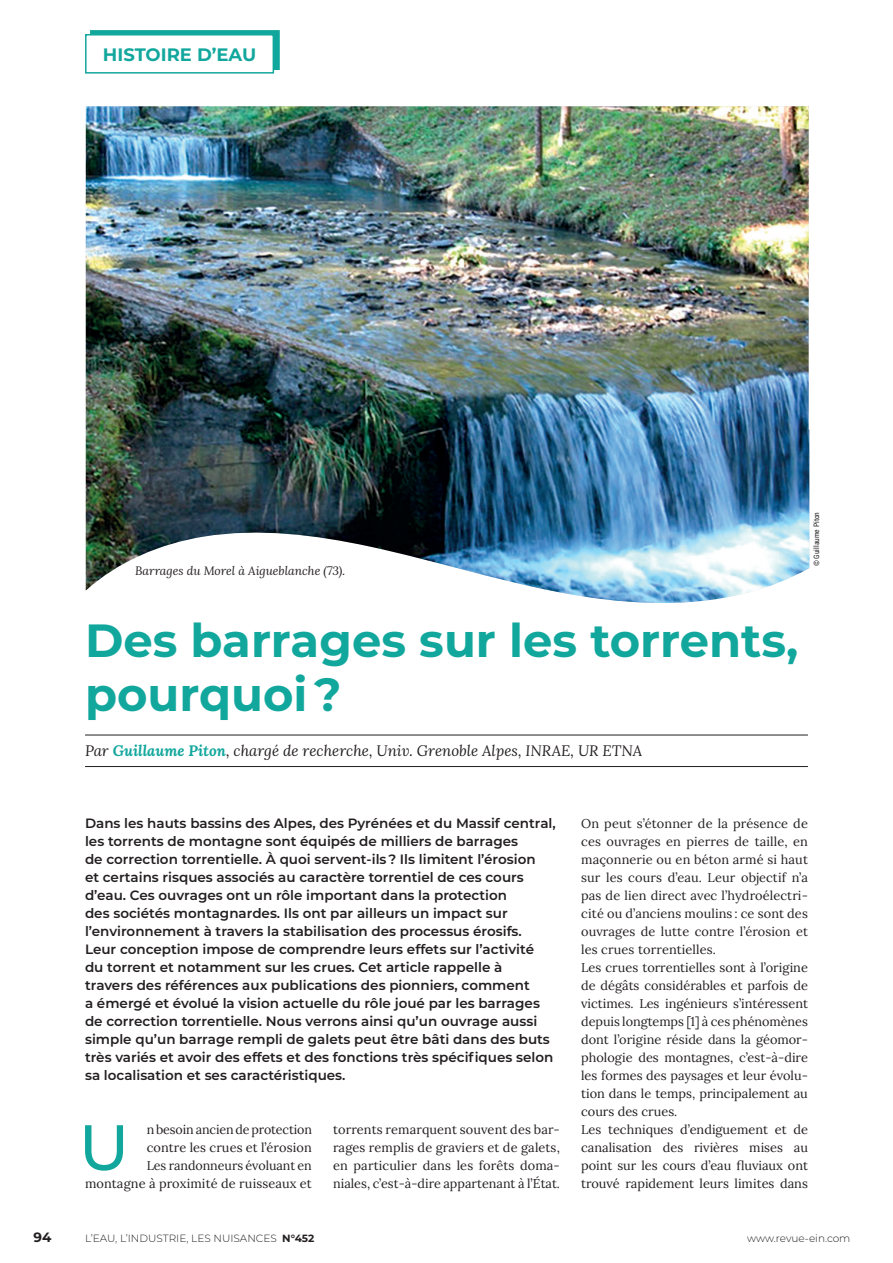
<style>
.page{position:relative;width:893px;height:1263px;background:#fff}
.page>*{position:absolute;margin:0;border:0;box-sizing:border-box;transform-origin:0 0}
.Lettrine_-_Histoire{font:500 64.2px "Montserrat";color:#12a79d}
.Titre_-_Histoire_d_e{font:700 46.5px/54px "Montserrat";color:#12a79d}
.t1{font:700 18px "Montserrat";color:#12a79d}
.Auteur_des_articles{font:italic 15px "Lora";color:#231f20}
.Chapo_-_Histoire_d_e{font:600 13.5px/18px "Montserrat";color:#231f20}
.t2{font:700 13.5px "Montserrat";color:#231f20}
.Texte_courant_-_Hist{font:12.75px/18px "Lora";color:#231f20;text-align:justify}
.Lettrine_-_Histoire-2{font:12.75px/18px "Lora";letter-spacing:-.01em;color:#231f20}
.Légende_photo{font:italic 12px "Lora";color:#231f20}
.t3{font:300 10.5px "Montserrat";color:#231f20}
.Copyright{font:7.5px "Roboto Condensed";color:#231f20}
.s1{font-weight:700;color:#12a79d}
.s2{font-weight:700}
</style>
<div class="page">
<div style="left:90px;top:30px;width:189px;height:40px;background:#12a79d"></div>
<div style="left:86px;top:35px;width:187px;height:38px;background:#fff"></div>
<div style="left:85px;top:34px;width:189px;height:40px;border:2px solid #12a79d"></div>
<img style="left:86px;top:106px;width:723px;height:497px">
<hr style="left:85px;top:766px;width:723px;height:1px;background:#231f20">
<hr style="left:85px;top:735px;width:723px;height:1px;background:#231f20">
<h3 class="t1" style="left:103px;top:42px;width:155px">HISTOIRE D’EAU</h3>
<p class="Légende_photo" style="left:135px;top:563px;width:211px">Barrages du Morel à Aigueblanche (73).</p>
<p class="Copyright" style="left:811px;top:566px;width:56px;rotate:-90deg">© Guillaume Piton</p>
<p class="Titre_-_Histoire_d_e" style="left:85px;top:611px;width:715px">Des barrages sur les torrents, pourquoi ?</p>
<p class="Auteur_des_articles" style="left:85px;top:741px;width:559px">Par <span class="s1">Guillaume Piton</span>, chargé de recherche, Univ. Grenoble Alpes, INRAE, UR ETNA</p>
<p class="Chapo_-_Histoire_d_e" style="left:85px;top:814px;width:472px">Dans les hauts bassins des Alpes, des Pyrénées et du Massif central, les torrents de montagne sont équipés de milliers de barrages<br>de correction torrentielle. À quoi servent-ils ? Ils limitent l’érosion<br>et certains risques associés au caractère torrentiel de ces cours d’eau. Ces ouvrages ont un rôle important dans la protection<br>des sociétés montagnardes. Ils ont par ailleurs un impact sur l’environnement à travers la stabilisation des processus érosifs.<br>Leur conception impose de comprendre leurs effets sur l’activité du torrent et notamment sur les crues. Cet article rappelle à<br>travers des références aux publications des pionniers, comment<br>a émergé et évolué la vision actuelle du rôle joué par les barrages de correction torrentielle. Nous verrons ainsi qu’un ouvrage aussi simple qu’un barrage rempli de galets peut être bâti dans des buts très variés et avoir des effets et des fonctions très spécifiques selon sa localisation et ses caractéristiques.</p>
<p class="Lettrine_-_Histoire" style="left:79px;top:1102px;width:52px">U</p>
<p class="Lettrine_-_Histoire-2" style="left:147px;top:1120px;width:167px">n besoin ancien de protection contre les crues et l’érosion</p>
<p class="Texte_courant_-_Hist" style="left:85px;top:1156px;width:228px;text-align:right">Les randonneurs évoluant en montagne à proximité de ruisseaux et</p>
<p class="Texte_courant_-_Hist" style="left:333px;top:1120px;width:228px">torrents remarquent souvent des bar&shy;rages remplis de graviers et de galets, en particulier dans les forêts doma&shy;niales, c’est-à-dire appartenant à l’État.</p>
<p class="Texte_courant_-_Hist" style="left:581px;top:814px;width:228px">On peut s’étonner de la présence de ces ouvrages en pierres de taille, en maçonnerie ou en béton armé si haut sur les cours d’eau. Leur objectif n’a pas de lien direct avec l’hydroélectri&shy;cité ou d’anciens moulins : ce sont des ouvrages de lutte contre l’érosion et les crues torrentielles.</p>
<p class="Texte_courant_-_Hist" style="left:581px;top:958px;width:228px">Les crues torrentielles sont à l’origine de dégâts considérables et parfois de victimes. Les ingénieurs s’intéressent depuis longtemps [1] à ces phénomènes dont l’origine réside dans la géomor&shy;phologie des montagnes, c’est-à-dire les formes des paysages et leur évolu&shy;tion dans le temps, principalement au cours des crues.</p>
<p class="Texte_courant_-_Hist" style="left:581px;top:1120px;width:228px">Les techniques d’endiguement et de canalisation des rivières mises au point sur les cours d’eau fluviaux ont trouvé rapidement leurs limites dans</p>
<p class="t2" style="left:34px;top:1227px;width:19px">94</p>
<p class="t3" style="left:85px;top:1231px;width:231px">L’EAU, L’INDUSTRIE, LES NUISANCES <span class="s2">N°452</span></p>
<p class="t3" style="left:747px;top:1231px;width:105px">www.revue-ein.com</p>
</div>
